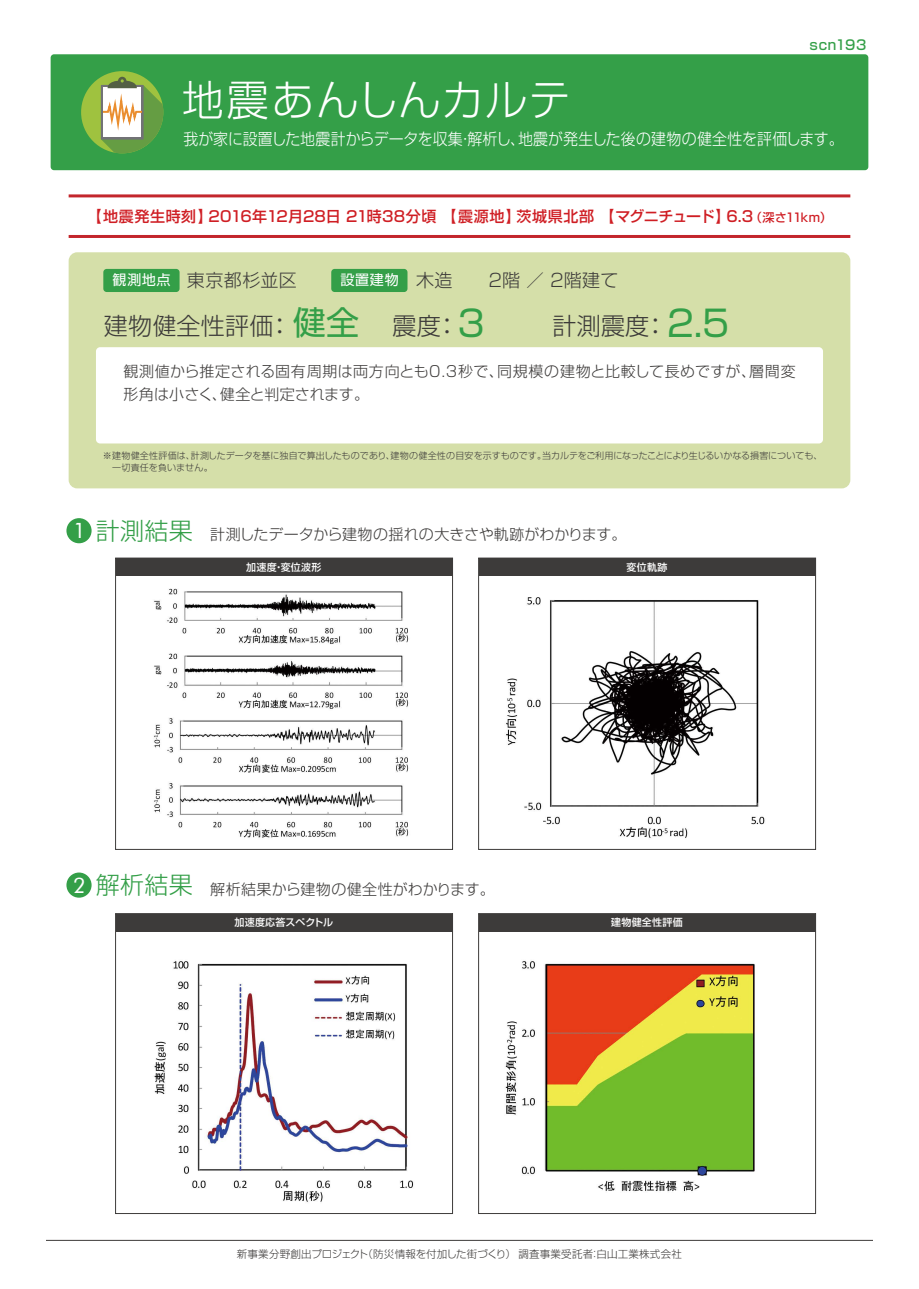
<style>
.page{position:relative;width:919px;height:1289px;background:#fff}
.page>*{position:absolute;margin:0;border:0;box-sizing:border-box;transform-origin:0 0}
.t1{font:300 42px "Shin Go Pro";letter-spacing:.035em;color:#fff}
.t2{font:36px "Shin Go Pro";color:#349f48}
.t3{font:33px "Shin Go Pro";color:#349f48}
.t4{font:300 24px "Shin Go Pro";letter-spacing:.01em;color:#3d3b3a}
.t5{font:300 24px "Shin Go Pro";letter-spacing:.01em;color:#349f48}
.t6{font:300 18px "Shin Go Pro";letter-spacing:.01em;color:#3d3b3a}
.t7{font:300 16.05px "Shin Go Pro";color:#fff;scale:.93 1}
.t8{font:300 15px/23.2px "Shin Go Pro";letter-spacing:.03em;color:#3d3b3a}
.t9{font:500 15px "Shin Go Pro";letter-spacing:.02em;color:#cf1e24}
.t10{font:300 15px "Shin Go Pro";letter-spacing:.01em;color:#3d3b3a}
.t11{font:14.1px "Shin Go Pro";letter-spacing:.05em;color:#fff}
.t12{font:500 13.5px "Shin Go Pro";letter-spacing:.055em;color:#349f48}
.t13{font:300 10.5px "Shin Go Pro";letter-spacing:.02em;color:#3d3b3a}
.t14{font:500 10.05px "Shin Go Pro";letter-spacing:.03em;color:#fff}
.t15{font:500 10.05px "Shin Go Pro";letter-spacing:.005em;color:#fff}
.t16{font:300 9px/12px "Shin Go Pro";color:#3d3b3a}
.s1{font-size:12px}
.s2{font-family:"Koz Go Pr 6 N";font-weight:400}
.s3{font-family:"Futura BT";font-weight:400;font-size:21.45px;color:#fff}
</style>
<div class="page">
<div style="left:69px;top:252px;width:781px;height:236px;background:#d5dfa9;border-radius:9px"></div>
<div style="left:51px;top:54px;width:817px;height:116px;background:#349f48;border-radius:3px"></div>
<hr style="left:69px;top:235px;width:781px;height:3px;background:#c3262c">
<hr style="left:69px;top:194px;width:781px;height:3px;background:#c3262c">
<div style="left:96px;top:347px;width:727px;height:96px;background:#fff;border-radius:4px"></div>
<div style="left:103px;top:269px;width:76px;height:23px;background:#349f48;border-radius:3px"></div>
<div style="left:66px;top:518px;width:26px;height:25px;background:#349f48;border-radius:50%"></div>
<div style="left:66px;top:872px;width:26px;height:25px;background:#349f48;border-radius:50%"></div>
<hr style="left:46px;top:1240px;width:826px;height:1px;background:#3d3b3a">
<div style="left:331px;top:269px;width:76px;height:23px;background:#349f48;border-radius:3px"></div>
<div style="left:81px;top:71px;width:82px;height:82px;background:#9fc23f;border-radius:50%"></div>
<div style="left:118px;top:77px;width:8px;height:7px;background:#546044;border-radius:50%"></div>
<svg style="left:101px;top:79px;width:62px;height:74px"></svg>
<img style="left:143px;top:582px;width:643px;height:622px">
<div style="left:116px;top:558px;width:336px;height:18px;background:#3d3b3a"></div>
<div style="left:116px;top:913px;width:336px;height:18px;background:#3d3b3a"></div>
<div style="left:478px;top:558px;width:337px;height:18px;background:#3d3b3a"></div>
<div style="left:478px;top:913px;width:337px;height:18px;background:#3d3b3a"></div>
<h1 class="t1" style="left:182px;top:66px;width:390px">地震あんしんカルテ</h1>
<h3 class="t12" style="left:809px;top:34px;width:58px">scn193</h3>
<h3 class="t7" style="left:183px;top:126px;width:711px">我が家に設置した地震計からデータを収集・解析し、地震が発生した後の建物の健全性を評価します。</h3>
<h3 class="t9" style="left:87px;top:204px;width:746px">【地震発生時刻】2016年12月28日 21時38分頃 【震源地】茨城県北部 【マグニチュード】6.3<span class="s1">（深さ11km）</span></h3>
<h3 class="t6" style="left:187px;top:265px;width:111px">東京都杉並区</h3>
<h3 class="t6" style="left:416px;top:265px;width:203px">木造　　2階 ／ 2階建て</h3>
<h3 class="t11" style="left:113px;top:268px;width:60px">観測地点</h3>
<h3 class="t11" style="left:340px;top:268px;width:60px">設置建物</h3>
<h3 class="t3" style="left:293px;top:295px;width:68px">健全</h3>
<h2 class="t2" style="left:457px;top:294px;width:29px">3</h2>
<h2 class="t2" style="left:667px;top:294px;width:64px">2.5</h2>
<h3 class="t8" style="left:123px;top:358px;width:673px">観測値から推定される固有周期は両方向とも0.3秒で、同規模の建物と比較して長めですが、層間変形角は小さく、健全と判定されます。</h3>
<h3 class="t4" style="left:104px;top:306px;width:189px">建物健全性評価<span class="s2">：</span></h3>
<h3 class="t4" style="left:392px;top:306px;width:68px">震度<span class="s2">：</span></h3>
<h3 class="t4" style="left:552px;top:306px;width:116px">計測震度<span class="s2">：</span></h3>
<p class="t16" style="left:103px;top:448px;width:721px">※建物健全性評価は、計測したデータを基に独自で算出したものであり、建物の健全性の目安を示すものです。当カルテをご利用になったことにより生じるいかなる損害についても、　一切責任を負いません。</p>
<h3 class="t5" style="left:73px;top:511px;width:121px"><span class="s3">1</span> 計測結果</h3>
<h3 class="t10" style="left:210px;top:521px;width:418px">計測したデータから建物の揺れの大きさや軌跡がわかります。</h3>
<p class="t14" style="left:246px;top:559px;width:77px">加速度・変位波形</p>
<p class="t14" style="left:626px;top:559px;width:42px">変位軌跡</p>
<h3 class="t5" style="left:73px;top:865px;width:121px"><span class="s3">2</span> 解析結果</h3>
<h3 class="t10" style="left:210px;top:876px;width:286px">解析結果から建物の健全性がわかります。</h3>
<p class="t15" style="left:234px;top:914px;width:100px">加速度応答スペクトル</p>
<p class="t14" style="left:611px;top:914px;width:73px">建物健全性評価</p>
<p class="t13" style="left:237px;top:1245px;width:446px">新事業分野創出プロジェクト（防災情報を付加した街づくり） 調査事業受託者：白山工業株式会社</p>
</div>
